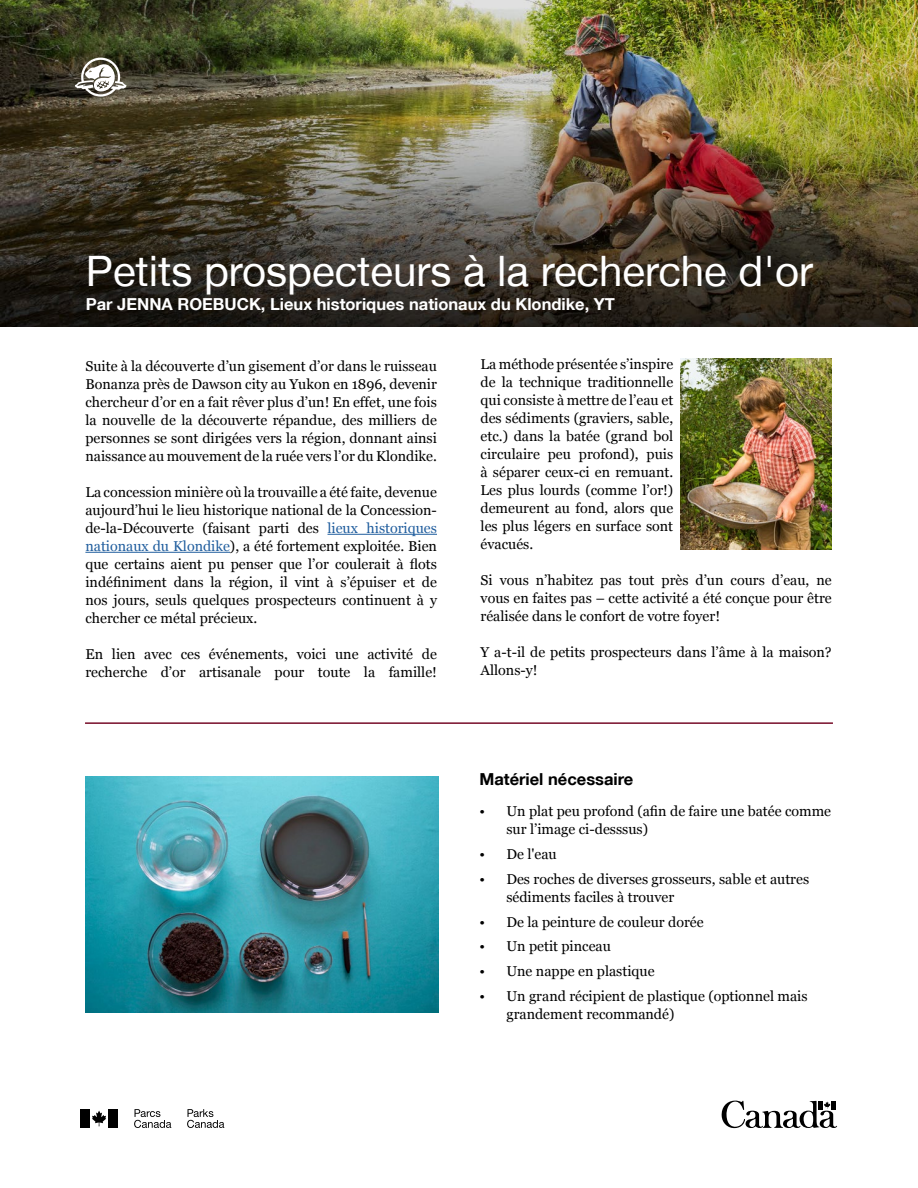
<style>
.page{position:relative;width:918px;height:1188px;background:#fff}
.page>*{position:absolute;margin:0;border:0;box-sizing:border-box;transform-origin:0 0}
.t1{font:42px "Helvetica Neue LT";color:#fff}
.t2{font:700 16.5px "Helvetica Neue LT";color:#fff}
.t3{font:700 16.5px "Helvetica Neue LT";color:#000}
.t4{font:14.25px/18px "Georgia";color:#000}
.s1{color:#215e9e}
</style>
<div class="page">
<img style="left:0;top:0;width:918px;height:326px">
<svg style="left:75px;top:58px;width:52px;height:39px"></svg>
<svg style="left:134px;top:1109px;width:37px;height:19px"></svg>
<svg style="left:187px;top:1109px;width:37px;height:19px"></svg>
<div style="left:80px;top:1109px;width:10px;height:19px;background:#000"></div>
<svg style="left:92px;top:1111px;width:14px;height:15px"></svg>
<div style="left:108px;top:1109px;width:10px;height:19px;background:#000"></div>
<svg style="left:721px;top:1100px;width:116px;height:29px"></svg>
<div style="left:831px;top:1101px;width:5px;height:8px;background:#000"></div>
<hr style="left:328px;top:534px;width:109px;height:1px;background:#215e9e">
<hr style="left:85px;top:552px;width:145px;height:1px;background:#215e9e">
<img style="left:86px;top:776px;width:352px;height:236px">
<hr style="left:85px;top:722px;width:748px;height:2px;background:#770d29">
<img style="left:680px;top:359px;width:152px;height:190px">
<h1 class="t1" style="left:86px;top:246px;width:729px">Petits prospecteurs à la recherche d'or</h1>
<p class="t2" style="left:86px;top:294px;width:531px">Par JENNA ROEBUCK, Lieux historiques nationaux du Klondike, YT</p>
<p class="t4" style="left:85px;top:357px;width:353px;text-align:justify">Suite à la découverte d’un gisement d’or dans le ruisseau Bonanza près de Dawson city au Yukon en 1896, devenir chercheur d’or en a fait rêver plus d’un! En effet, une fois la nouvelle de la découverte répandue, des milliers de personnes se sont dirigées vers la région, donnant ainsi naissance au mouvement de la ruée vers l’or du Klondike.</p>
<p class="t4" style="left:85px;top:483px;width:353px;text-align:justify">La concession minière où la trouvaille a été faite, devenue aujourd’hui le lieu historique national de la Concession&shy;de-la-Découverte (faisant parti des <span class="s1">lieux historiques nationaux du Klondike</span>), a été fortement exploitée. Bien que certains aient pu penser que l’or coulerait à flots indéfiniment dans la région, il vint à s’épuiser et de nos jours, seuls quelques prospecteurs continuent à y chercher ce métal précieux.</p>
<p class="t4" style="left:85px;top:645px;width:353px">En lien avec ces événements, voici une activité de recherche d’or artisanale pour toute la famille!</p>
<p class="t4" style="left:481px;top:356px;width:194px;text-align:justify">La méthode présentée s’inspire de la technique traditionnelle qui consiste à mettre de l’eau et des sédiments (graviers, sable, etc.) dans la batée (grand bol circulaire peu profond), puis à séparer ceux-ci en remuant.<br>Les plus lourds (comme l’or!) demeurent au fond, alors que les plus légers en surface sont évacués.</p>
<p class="t4" style="left:481px;top:572px;width:353px;text-align:justify">Si vous n’habitez pas tout près d’un cours d’eau, ne vous en faites pas – cette activité a été conçue pour être réalisée dans le confort de votre foyer!</p>
<p class="t4" style="left:481px;top:644px;width:353px">Y a-t-il de petits prospecteurs dans l’âme à la maison?<br>Allons-y!</p>
<p class="t3" style="left:479px;top:769px;width:155px">Matériel nécessaire</p>
<p class="t4" style="left:506px;top:803px;width:326px;text-indent:-27px">• Un plat peu profond (afin de faire une batée comme sur l’image ci-desssus)</p>
<p class="t4" style="left:479px;top:846px;width:79px">• De l'eau</p>
<p class="t4" style="left:506px;top:870px;width:304px;text-indent:-27px">• Des roches de diverses grosseurs, sable et autres sédiments faciles à trouver</p>
<p class="t4" style="left:479px;top:913px;width:226px">• De la peinture de couleur dorée</p>
<p class="t4" style="left:479px;top:938px;width:133px">• Un petit pinceau</p>
<p class="t4" style="left:479px;top:963px;width:177px">• Une nappe en plastique</p>
<p class="t4" style="left:506px;top:987px;width:303px;text-indent:-27px">• Un grand récipient de plastique (optionnel mais grandement recommandé)</p>
</div>
